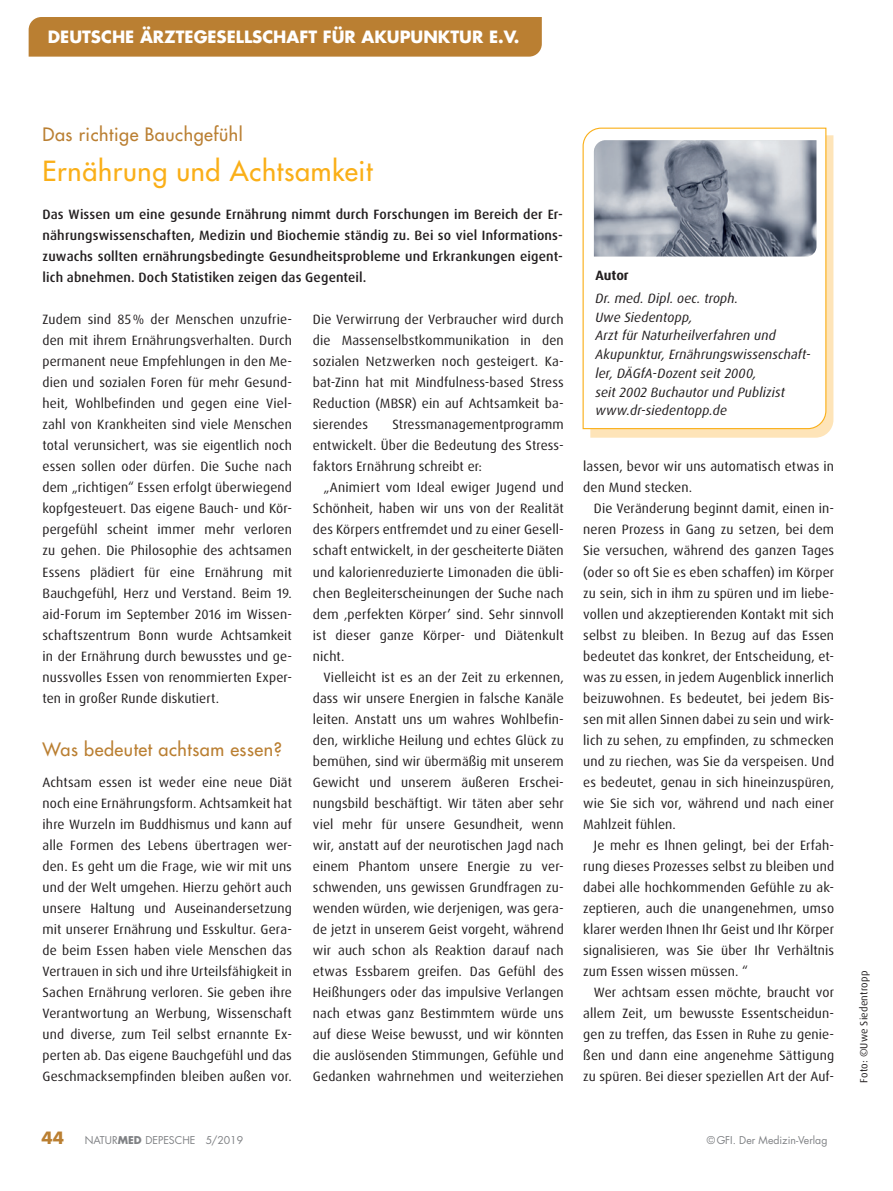
<style>
.page{position:relative;width:893px;height:1191px;background:#fff}
.page>*{position:absolute;margin:0;border:0;box-sizing:border-box;transform-origin:0 0}
._02-NM-Head-gross_1z{font:500 27px "Futura LT Pro";letter-spacing:.025em;color:#faaf18}
._00-NM-U3{font:500 18px "Futura LT Pro";letter-spacing:.03em;color:#ba7f32}
._01-NM-Head-klein{font:500 18px "Futura LT Pro";letter-spacing:.03em;color:#ba7f32}
.NM-Rubrik-links{font:700 16.5px "Futura Std";color:#fff}
._03-NM-Fliess-einzug{font:13.5px/21px "Dax OT";letter-spacing:.01em;color:#231f20;text-align:justify}
._03-NM-Fliess-ohneEi{font:13.5px/21px "Dax OT";letter-spacing:.01em;color:#231f20;text-align:justify}
._03-NM-Vorspanntext{font:500 13.5px/21px "Dax OT";letter-spacing:.01em;color:#231f20;text-align:justify}
.NM-BU_kursive-Inhalt{font:italic 13.5px/18.8px "Dax OT";letter-spacing:.01em;color:#231f20}
._05-NM-Quelle-neu{font:700 13.5px "Dax OT";color:#231f20}
.t1{font:10.5px "Futura Std";color:#808285}
.NM-Bildquellen{font:10.5px "Dax OT";letter-spacing:.02em;color:#231f20}
.s1{font-family:"Futura LT Pro";font-weight:500}
.s2{font-weight:700;font-size:16.5px;color:#ba7f32}
.s3{font-weight:700}
</style>
<div class="page">
<div style="left:29px;top:17px;width:513px;height:40px;background:#ba7f32"></div>
<svg style="left:590px;top:135px;width:243px;height:303px;background:#fee5ba"></svg>
<svg style="left:582px;top:127px;width:245px;height:303px"></svg>
<img style="left:594px;top:140px;width:222px;height:116px">
<p class="NM-Rubrik-links" style="left:48px;top:25px;width:473px">DEUTSCHE ÄRZTEGESELLSCHAFT FÜR AKUPUNKTUR E.V.</p>
<p class="_01-NM-Head-klein" style="left:43px;top:121px;width:202px">Das richtige Bauchgefühl</p>
<p class="_02-NM-Head-gross_1z" style="left:43px;top:151px;width:332px">Ernährung und Achtsamkeit</p>
<p class="_03-NM-Vorspanntext" style="left:43px;top:204px;width:522px">Das Wissen um eine gesunde Ernährung nimmt durch Forschungen im Bereich der Er&shy;nährungswissenschaften, Medizin und Biochemie ständig zu. Bei so viel Informations&shy;zuwachs sollten ernährungsbedingte Gesundheitsprobleme und Erkrankungen eigent&shy;lich abnehmen. Doch Statistiken zeigen das Gegenteil.</p>
<p class="_03-NM-Fliess-ohneEi" style="left:43px;top:309px;width:251px">Zudem sind 85% der Menschen unzufrie&shy;den mit ihrem Ernährungsverhalten. Durch permanent neue Empfehlungen in den Me&shy;dien und sozialen Foren für mehr Gesund&shy;heit, Wohlbefinden und gegen eine Viel&shy;zahl von Krankheiten sind viele Menschen total verunsichert, was sie eigentlich noch essen sollen oder dürfen. Die Suche nach dem „richtigen“ Essen erfolgt überwiegend kopfgesteuert. Das eigene Bauch- und Kör&shy;pergefühl scheint immer mehr verloren zu gehen. Die Philosophie des achtsamen Essens plädiert für eine Ernährung mit Bauchgefühl, Herz und Verstand. Beim 19. aid-Forum im September 2016 im Wissen&shy;schaftszentrum Bonn wurde Achtsamkeit in der Ernährung durch bewusstes und ge&shy;nussvolles Essen von renommierten Exper&shy;ten in großer Runde diskutiert.</p>
<p class="_00-NM-U3" style="left:43px;top:736px;width:241px">Was bedeutet achtsam essen?</p>
<p class="_03-NM-Fliess-ohneEi" style="left:43px;top:771px;width:251px">Achtsam essen ist weder eine neue Diät noch eine Ernährungsform. Achtsamkeit hat ihre Wurzeln im Buddhismus und kann auf alle Formen des Lebens übertragen wer&shy;den. Es geht um die Frage, wie wir mit uns und der Welt umgehen. Hierzu gehört auch unsere Haltung und Auseinandersetzung mit unserer Ernährung und Esskultur. Gera&shy;de beim Essen haben viele Menschen das Vertrauen in sich und ihre Urteilsfähigkeit in Sachen Ernährung verloren. Sie geben ihre Verantwortung an Werbung, Wissenschaft und diverse, zum Teil selbst ernannte Ex&shy;perten ab. Das eigene Bauchgefühl und das Geschmacksempfinden bleiben außen vor.</p>
<p class="_03-NM-Fliess-ohneEi" style="left:313px;top:309px;width:252px">Die Verwirrung der Verbraucher wird durch die Massenselbstkommunikation in den sozialen Netzwerken noch gesteigert. Ka&shy;bat-Zinn hat mit Mindfulness-based Stress Reduction (MBSR) ein auf Achtsamkeit ba&shy;sierendes</p>
<p class="_03-NM-Fliess-ohneEi" style="left:313px;top:414px;width:252px;text-indent:80px">Stressmanagementprogramm entwickelt. Über die Bedeutung des Stress&shy;faktors Ernährung schreibt er:</p>
<p class="_03-NM-Fliess-einzug" style="left:313px;top:477px;width:252px;text-indent:11px">„Animiert vom Ideal ewiger Jugend und Schönheit, haben wir uns von der Realität des Körpers entfremdet und zu einer Gesell&shy;schaft entwickelt, in der gescheiterte Diäten und kalorienreduzierte Limonaden die übli&shy;chen Begleiterscheinungen der Suche nach dem ‚perfekten Körper<span class="s1">’</span> sind. Sehr sinnvoll ist dieser ganze Körper- und Diätenkult nicht.</p>
<p class="_03-NM-Fliess-einzug" style="left:313px;top:666px;width:252px;text-indent:11px">Vielleicht ist es an der Zeit zu erkennen, dass wir unsere Energien in falsche Kanäle leiten. Anstatt uns um wahres Wohlbefin&shy;den, wirkliche Heilung und echtes Glück zu bemühen, sind wir übermäßig mit unserem Gewicht und unserem äußeren Erschei&shy;nungsbild beschäftigt. Wir täten aber sehr viel mehr für unsere Gesundheit, wenn wir, anstatt auf der neurotischen Jagd nach einem Phantom unsere Energie zu ver&shy;schwenden, uns gewissen Grundfragen zu&shy;wenden würden, wie derjenigen, was gera&shy;de jetzt in unserem Geist vorgeht, während wir auch schon als Reaktion darauf nach etwas Essbarem greifen. Das Gefühl des Heißhungers oder das impulsive Verlangen nach etwas ganz Bestimmtem würde uns auf diese Weise bewusst, und wir könnten die auslösenden Stimmungen, Gefühle und Gedanken wahrnehmen und weiterziehen</p>
<p class="_05-NM-Quelle-neu" style="left:595px;top:266px;width:35px">Autor</p>
<p class="NM-BU_kursive-Inhalt" style="left:595px;top:289px;width:217px">Dr. med. Dipl. oec. troph.<br>Uwe Siedentopp,<br>Arzt für Naturheilverfahren und<br>Akupunktur, Ernährungswissenschaft&shy;ler, DÄGfA-Dozent seit 2000,<br>seit 2002 Buchautor und Publizist www.dr-siedentopp.de</p>
<p class="_03-NM-Fliess-einzug" style="left:583px;top:456px;width:252px">lassen, bevor wir uns automatisch etwas in den Mund stecken.</p>
<p class="_03-NM-Fliess-einzug" style="left:583px;top:498px;width:252px;text-indent:11px">Die Veränderung beginnt damit, einen in&shy;neren Prozess in Gang zu setzen, bei dem Sie versuchen, während des ganzen Tages (oder so oft Sie es eben schaffen) im Körper zu sein, sich in ihm zu spüren und im liebe&shy;vollen und akzeptierenden Kontakt mit sich selbst zu bleiben. In Bezug auf das Essen bedeutet das konkret, der Entscheidung, et&shy;was zu essen, in jedem Augenblick innerlich beizuwohnen. Es bedeutet, bei jedem Bis&shy;sen mit allen Sinnen dabei zu sein und wirk&shy;lich zu sehen, zu empfinden, zu schmecken und zu riechen, was Sie da verspeisen. Und es bedeutet, genau in sich hineinzuspüren, wie Sie sich vor, während und nach einer Mahlzeit fühlen.</p>
<p class="_03-NM-Fliess-einzug" style="left:583px;top:834px;width:252px;text-indent:11px">Je mehr es Ihnen gelingt, bei der Erfah&shy;rung dieses Prozesses selbst zu bleiben und dabei alle hochkommenden Gefühle zu ak&shy;zeptieren, auch die unangenehmen, umso klarer werden Ihnen Ihr Geist und Ihr Körper signalisieren, was Sie über Ihr Verhältnis zum Essen wissen müssen. “</p>
<p class="_03-NM-Fliess-einzug" style="left:583px;top:981px;width:252px;text-indent:11px">Wer achtsam essen möchte, braucht vor allem Zeit, um bewusste Essentscheidun&shy;gen zu treffen, das Essen in Ruhe zu genie&shy;ßen und dann eine angenehme Sättigung zu spüren. Bei dieser speziellen Art der Auf-</p>
<p class="t1" style="left:41px;top:1133px;width:203px"><span class="s2">44</span> NATUR<span class="s3">MED</span> DEPESCHE 5/2019</p>
<p class="t1" style="left:707px;top:1133px;width:122px">©GFI. Der Medizin-Verlag</p>
<p class="NM-Bildquellen" style="left:857px;top:1082px;width:113px;rotate:-90deg">Foto: ©Uwe Siedentropp</p>
</div>
